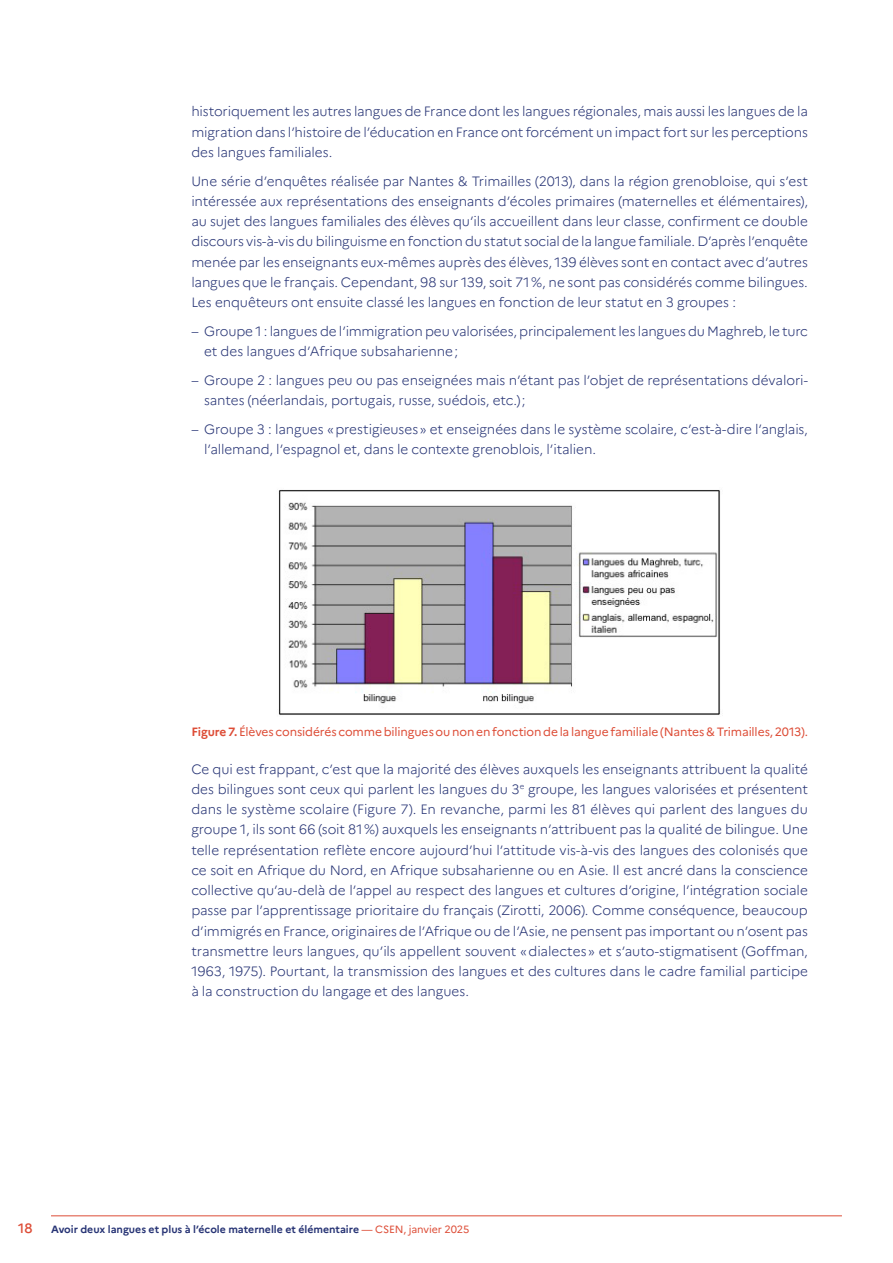
<style>
.page{position:relative;width:893px;height:1263px;background:#fff}
.page>*{position:absolute;margin:0;border:0;box-sizing:border-box;transform-origin:0 0}
.Texte_courant{font:300 13.5px/20.2px "Marianne";letter-spacing:-.01em;color:#273475;text-align:justify}
.t1{font:500 13.5px "Marianne";color:#dd4d37}
.Légende{font:12px "Marianne";letter-spacing:-.01em;color:#dd4d37}
.t2{font:700 10.5px "Marianne";color:#273475}
.s1{font-weight:700}
.s2{font-weight:400;color:#dd4d37}
</style>
<div class="page">
<hr style="left:51px;top:1215px;width:791px;height:1px;background:#dd4d37">
<img style="left:278px;top:490px;width:443px;height:225px">
<p class="Texte_courant" style="left:191px;top:101px;width:618px">historiquement les autres langues de France dont les langues régionales, mais aussi les langues de la migration dans l’histoire de l’éducation en France ont forcément un impact fort sur les perceptions des langues familiales.</p>
<p class="Texte_courant" style="left:191px;top:171px;width:618px">Une série d’enquêtes réalisée par Nantes &amp; Trimailles (2013), dans la région grenobloise, qui s’est intéressée aux représentations des enseignants d’écoles primaires (maternelles et élémentaires), au sujet des langues familiales des élèves qu’ils accueillent dans leur classe, confirment ce double discours vis-à-vis du bilinguisme en fonction du statut social de la langue familiale. D’après l’enquête menée par les enseignants eux-mêmes auprès des élèves, 139 élèves sont en contact avec d’autres langues que le français. Cependant, 98 sur 139, soit 71%, ne sont pas considérés comme bilingues.<br>Les enquêteurs ont ensuite classé les langues en fonction de leur statut en 3 groupes :</p>
<p class="Texte_courant" style="left:204px;top:321px;width:605px;text-indent:-13px">– Groupe 1 : langues de l’immigration peu valorisées, principalement les langues du Maghreb, le turc et des langues d’Afrique subsaharienne;</p>
<p class="Texte_courant" style="left:204px;top:370px;width:605px;text-indent:-13px">– Groupe 2 : langues peu ou pas enseignées mais n’étant pas l’objet de représentations dévalori&shy;santes (néerlandais, portugais, russe, suédois, etc.);</p>
<p class="Texte_courant" style="left:204px;top:419px;width:605px;text-indent:-13px">– Groupe 3 : langues «prestigieuses» et enseignées dans le système scolaire, c’est-à-dire l’anglais, l’allemand, l’espagnol et, dans le contexte grenoblois, l’italien.</p>
<p class="Légende" style="left:191px;top:725px;width:618px"><span class="s1">Figure 7.</span> Élèves considérés comme bilingues ou non en fonction de la langue familiale (Nantes &amp; Trimailles,2013).</p>
<p class="Texte_courant" style="left:191px;top:759px;width:618px">Ce qui est frappant, c’est que la majorité des élèves auxquels les enseignants attribuent la qualité des bilingues sont ceux qui parlent les langues du 3<sup>e</sup> groupe, les langues valorisées et présentent dans le système scolaire (Figure 7). En revanche, parmi les 81 élèves qui parlent des langues du groupe 1, ils sont 66 (soit 81%) auxquels les enseignants n’attribuent pas la qualité de bilingue. Une telle représentation reflète encore aujourd’hui l’attitude vis-à-vis des langues des colonisés que ce soit en Afrique du Nord, en Afrique subsaharienne ou en Asie. Il est ancré dans la conscience collective qu’au-delà de l’appel au respect des langues et cultures d’origine, l’intégration sociale passe par l’apprentissage prioritaire du français (Zirotti, 2006). Comme conséquence, beaucoup d’immigrés en France, originaires de l’Afrique ou de l’Asie, ne pensent pas important ou n’osent pas transmettre leurs langues, qu’ils appellent souvent «dialectes» et s’auto-stigmatisent (Goffman, 1963, 1975). Pourtant, la transmission des langues et des cultures dans le cadre familial participe à la construction du langage et des langues.</p>
<p class="t1" style="left:18px;top:1220px;width:16px">18</p>
<p class="t2" style="left:51px;top:1223px;width:420px">Avoir deux langues et plus à l’école maternelle et élémentaire <span class="s2">— CSEN, janvier 2025</span></p>
</div>
